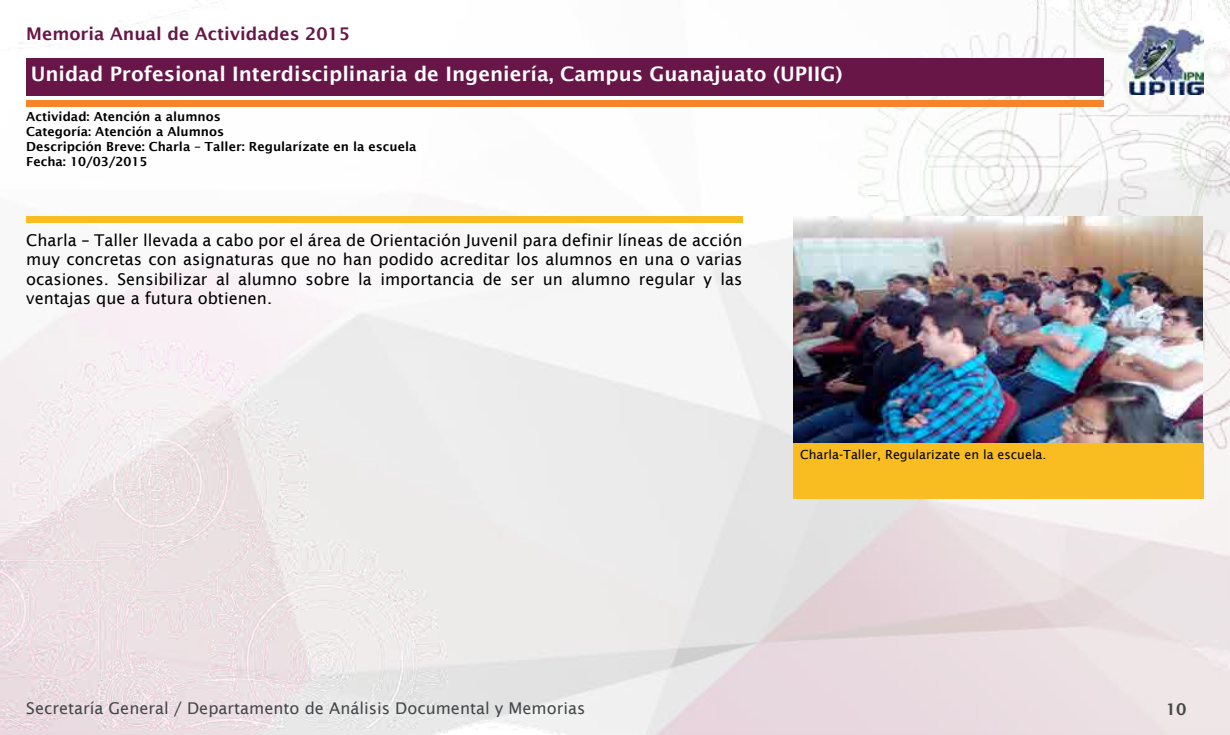
<style>
.page{position:relative;width:1230px;height:735px;background:#fff}
.page>*{position:absolute;margin:0;border:0;box-sizing:border-box;transform-origin:0 0}
.t1{font:600 20px "Lucida Sans";color:#fff}
.t2{font:600 17.5px "Lucida Sans";color:#681547}
.t3{font:16.25px/19.5px "Lucida Sans";color:#000;text-align:justify}
.t4{font:16.25px "Lucida Sans";color:#45484a}
.t5{font:600 16.25px "Lucida Sans";color:#45484a}
.t6{font:600 12.5px/15px "Lucida Sans";color:#000}
.t7{font:12.5px "Lucida Sans";color:#000}
</style>
<div class="page">
<img style="left:0;top:0;width:1230px;height:735px">
<div style="left:26px;top:58px;width:1078px;height:38px;background:#681547"></div>
<div style="left:26px;top:216px;width:716px;height:7px;background:#f9bc21"></div>
<div style="left:26px;top:100px;width:1078px;height:6px;background:#f6842a"></div>
<div style="left:793px;top:443px;width:411px;height:56px;background:#f9bc21"></div>
<img style="left:793px;top:216px;width:410px;height:227px">
<img style="left:1129px;top:21px;width:75px;height:74px">
<p class="t2" style="left:26px;top:24px;width:325px">Memoria Anual de Actividades 2015</p>
<p class="t1" style="left:31px;top:63px;width:813px">Unidad Profesional Interdisciplinaria de Ingeniería, Campus Guanajuato (UPIIG)</p>
<p class="t6" style="left:26px;top:109px;width:392px">Actividad: Atención a alumnos<br>Categoría: Atención a Alumnos<br>Descripción Breve: Charla – Taller: Regularízate en la escuela Fecha: 10/03/2015</p>
<p class="t3" style="left:26px;top:230px;width:718px">Charla – Taller llevada a cabo por el área de Orientación Juvenil para definir líneas de acción muy concretas con asignaturas que no han podido acreditar los alumnos en una o varias ocasiones. Sensibilizar al alumno sobre la importancia de ser un alumno regular y las ventajas que a futura obtienen.</p>
<p class="t7" style="left:800px;top:447px;width:248px">Charla-Taller, Regularizate en la escuela.</p>
<p class="t4" style="left:26px;top:699px;width:561px">Secretaría General / Departamento de Análisis Documental y Memorias</p>
<p class="t5" style="left:1166px;top:700px;width:22px">10</p>
</div>
